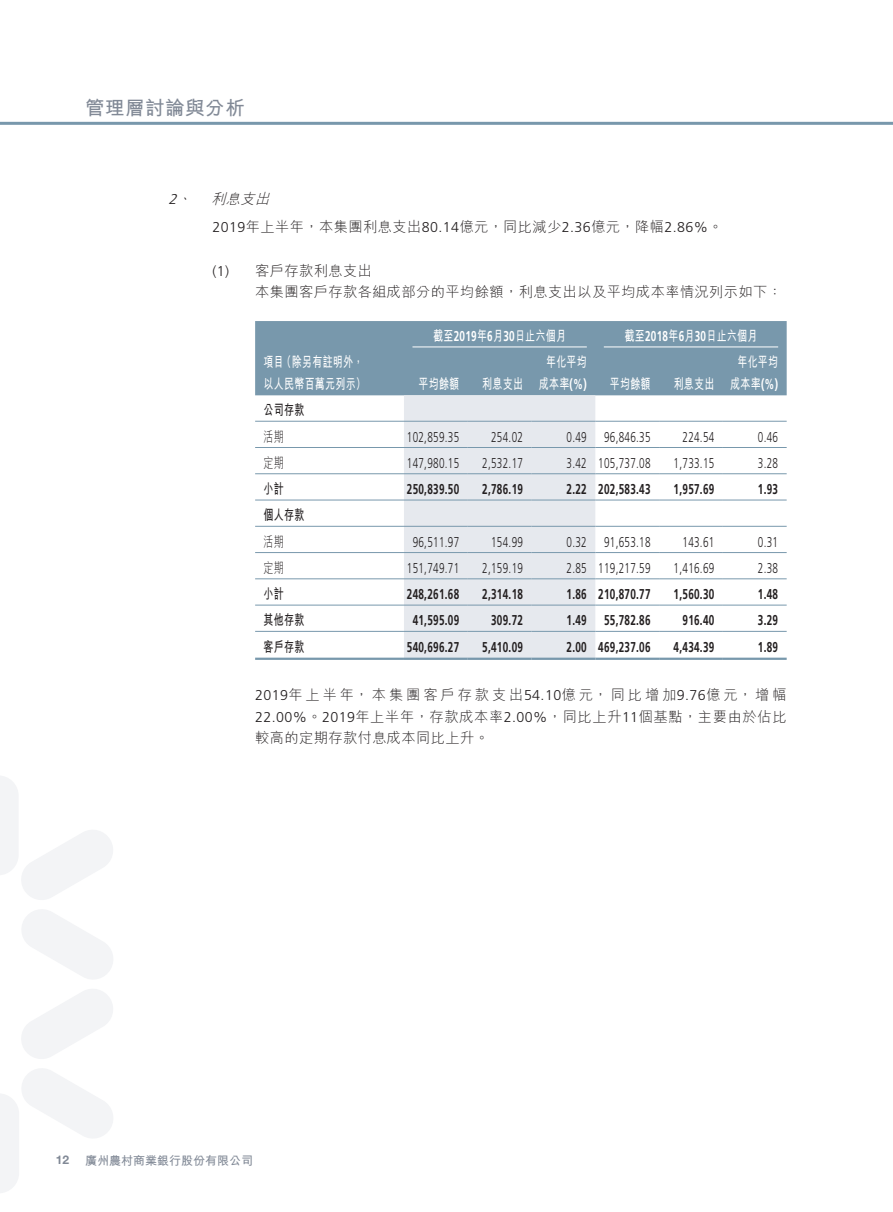
<style>
.page{position:relative;width:893px;height:1212px;background:#fff}
.page>*{position:absolute;margin:0;border:0;box-sizing:border-box;transform-origin:0 0}
.t1{font:700 19.5px "M Hei HK";letter-spacing:.03em;color:#818996}
.t2{font:300 14.25px/21.8px "M Hei HK";letter-spacing:.03em;color:#231f20}
.t3{font:700 14.25px "Frutiger LT Std";letter-spacing:.03em;color:#231f20;scale:.7 1}
.t4{font:300 14.25px "Frutiger LT Std";letter-spacing:.03em;color:#231f20;scale:.7 1}
.t5{font:700 14.25px/21.8px "M Hei HK";letter-spacing:.03em;color:#fff;text-align:center;scale:.7 1}
.t6{font:700 14.25px "M Hei HK";letter-spacing:.03em;color:#231f20;scale:.7 1}
.t7{font:300 14.25px "M Hei HK";letter-spacing:.03em;color:#231f20;scale:.7 1}
.t8{font:700 12px "M Hei HK";color:#818996}
.t9{font:700 12px "Helvetica Neue LT Std";color:#818996}
.s1{font-family:"Frutiger LT Std";font-style:italic}
.s2{font-style:italic}
.s3{font-family:"Frutiger LT Std"}
</style>
<div class="page">
<svg style="left:0;top:776px;width:113px;height:417px"></svg>
<hr style="left:0;top:122px;width:893px;height:3px;background:#7898ac">
<div style="left:255px;top:321px;width:532px;height:74px;background:#7898ac"></div>
<div style="left:404px;top:395px;width:191px;height:263px;background:#e6e9ee"></div>
<hr style="left:412px;top:347px;width:175px;height:1px;background:#fff">
<hr style="left:604px;top:347px;width:174px;height:1px;background:#fff">
<hr style="left:255px;top:421px;width:149px;height:1px;background:#7898ac">
<hr style="left:404px;top:421px;width:64px;height:1px;background:#7898ac">
<hr style="left:468px;top:421px;width:63px;height:1px;background:#7898ac">
<hr style="left:531px;top:421px;width:64px;height:1px;background:#7898ac">
<hr style="left:595px;top:421px;width:64px;height:1px;background:#7898ac">
<hr style="left:659px;top:421px;width:64px;height:1px;background:#7898ac">
<hr style="left:723px;top:421px;width:64px;height:1px;background:#7898ac">
<hr style="left:255px;top:447px;width:149px;height:1px;background:#7898ac">
<hr style="left:404px;top:447px;width:64px;height:1px;background:#7898ac">
<hr style="left:468px;top:447px;width:63px;height:1px;background:#7898ac">
<hr style="left:531px;top:447px;width:64px;height:1px;background:#7898ac">
<hr style="left:595px;top:447px;width:64px;height:1px;background:#7898ac">
<hr style="left:659px;top:447px;width:64px;height:1px;background:#7898ac">
<hr style="left:723px;top:447px;width:64px;height:1px;background:#7898ac">
<hr style="left:255px;top:473px;width:149px;height:1px;background:#7898ac">
<hr style="left:404px;top:473px;width:64px;height:1px;background:#7898ac">
<hr style="left:468px;top:473px;width:63px;height:1px;background:#7898ac">
<hr style="left:531px;top:473px;width:64px;height:1px;background:#7898ac">
<hr style="left:595px;top:473px;width:64px;height:1px;background:#7898ac">
<hr style="left:659px;top:473px;width:64px;height:1px;background:#7898ac">
<hr style="left:723px;top:473px;width:64px;height:1px;background:#7898ac">
<hr style="left:255px;top:500px;width:149px;height:1px;background:#7898ac">
<hr style="left:404px;top:500px;width:64px;height:1px;background:#7898ac">
<hr style="left:468px;top:500px;width:63px;height:1px;background:#7898ac">
<hr style="left:531px;top:500px;width:64px;height:1px;background:#7898ac">
<hr style="left:595px;top:500px;width:64px;height:1px;background:#7898ac">
<hr style="left:659px;top:500px;width:64px;height:1px;background:#7898ac">
<hr style="left:723px;top:500px;width:64px;height:1px;background:#7898ac">
<hr style="left:255px;top:526px;width:149px;height:1px;background:#7898ac">
<hr style="left:404px;top:526px;width:64px;height:1px;background:#7898ac">
<hr style="left:468px;top:526px;width:63px;height:1px;background:#7898ac">
<hr style="left:531px;top:526px;width:64px;height:1px;background:#7898ac">
<hr style="left:595px;top:526px;width:64px;height:1px;background:#7898ac">
<hr style="left:659px;top:526px;width:64px;height:1px;background:#7898ac">
<hr style="left:723px;top:526px;width:64px;height:1px;background:#7898ac">
<hr style="left:255px;top:552px;width:149px;height:1px;background:#7898ac">
<hr style="left:404px;top:552px;width:64px;height:1px;background:#7898ac">
<hr style="left:468px;top:552px;width:63px;height:1px;background:#7898ac">
<hr style="left:531px;top:552px;width:64px;height:1px;background:#7898ac">
<hr style="left:595px;top:552px;width:64px;height:1px;background:#7898ac">
<hr style="left:659px;top:552px;width:64px;height:1px;background:#7898ac">
<hr style="left:723px;top:552px;width:64px;height:1px;background:#7898ac">
<hr style="left:255px;top:578px;width:149px;height:1px;background:#7898ac">
<hr style="left:404px;top:578px;width:64px;height:1px;background:#7898ac">
<hr style="left:468px;top:578px;width:63px;height:1px;background:#7898ac">
<hr style="left:531px;top:578px;width:64px;height:1px;background:#7898ac">
<hr style="left:595px;top:578px;width:64px;height:1px;background:#7898ac">
<hr style="left:659px;top:578px;width:64px;height:1px;background:#7898ac">
<hr style="left:723px;top:578px;width:64px;height:1px;background:#7898ac">
<hr style="left:255px;top:605px;width:149px;height:1px;background:#7898ac">
<hr style="left:404px;top:605px;width:64px;height:1px;background:#7898ac">
<hr style="left:468px;top:605px;width:63px;height:1px;background:#7898ac">
<hr style="left:531px;top:605px;width:64px;height:1px;background:#7898ac">
<hr style="left:595px;top:605px;width:64px;height:1px;background:#7898ac">
<hr style="left:659px;top:605px;width:64px;height:1px;background:#7898ac">
<hr style="left:723px;top:605px;width:64px;height:1px;background:#7898ac">
<hr style="left:255px;top:631px;width:149px;height:1px;background:#7898ac">
<hr style="left:404px;top:631px;width:64px;height:1px;background:#7898ac">
<hr style="left:468px;top:631px;width:63px;height:1px;background:#7898ac">
<hr style="left:531px;top:631px;width:64px;height:1px;background:#7898ac">
<hr style="left:595px;top:631px;width:64px;height:1px;background:#7898ac">
<hr style="left:659px;top:631px;width:64px;height:1px;background:#7898ac">
<hr style="left:723px;top:631px;width:64px;height:1px;background:#7898ac">
<hr style="left:255px;top:658px;width:149px;height:2px;background:#7898ac">
<hr style="left:404px;top:658px;width:64px;height:2px;background:#7898ac">
<hr style="left:468px;top:658px;width:63px;height:2px;background:#7898ac">
<hr style="left:531px;top:658px;width:64px;height:2px;background:#7898ac">
<hr style="left:595px;top:658px;width:64px;height:2px;background:#7898ac">
<hr style="left:659px;top:658px;width:64px;height:2px;background:#7898ac">
<hr style="left:723px;top:658px;width:64px;height:2px;background:#7898ac">
<h1 class="t1" style="left:85px;top:94px;width:161px">管理層討論與分析</h1>
<p class="t2" style="left:213px;top:184px;width:512px;line-height:28.2px;text-indent:-44px"><span class="s1">2</span><span class="s2">、 利息支出<br></span><span class="s3">2019</span>年上半年，本集團利息支出<span class="s3">80.14</span>億元，同比減少<span class="s3">2.36</span>億元，降幅<span class="s3">2.86%</span>。</p>
<p class="t2" style="left:255px;top:259px;width:528px;text-indent:-43px"><span class="s3">(1)</span> 客戶存款利息支出<br>本集團客戶存款各組成部分的平均餘額，利息支出以及平均成本率情況列示如下：</p>
<p class="t5" style="left:433px;top:324px;width:191px">截至<span class="s3">2019</span>年<span class="s3">6</span>月<span class="s3">30</span>日止六個月</p>
<p class="t5" style="left:625px;top:324px;width:191px">截至<span class="s3">2018</span>年<span class="s3">6</span>月<span class="s3">30</span>日止六個月</p>
<p class="t5" style="left:264px;top:350px;width:148px;text-align:left">項目（除另有註明外，以人民幣百萬元列示）</p>
<p class="t5" style="left:539px;top:350px;width:70px">年化平均成本率<span class="s3">(%)</span></p>
<p class="t5" style="left:730px;top:350px;width:70px">年化平均成本率<span class="s3">(%)</span></p>
<p class="t5" style="left:418px;top:372px;width:60px">平均餘額</p>
<p class="t5" style="left:482px;top:372px;width:60px">利息支出</p>
<p class="t5" style="left:610px;top:372px;width:60px">平均餘額</p>
<p class="t5" style="left:674px;top:372px;width:60px">利息支出</p>
<p class="t6" style="left:264px;top:400px;width:60px">公司存款</p>
<p class="t7" style="left:264px;top:426px;width:30px">活期</p>
<p class="t4" style="left:407px;top:429px;width:76px">102,859.35</p>
<p class="t4" style="left:491px;top:429px;width:47px">254.02</p>
<p class="t4" style="left:567px;top:429px;width:122px">0.49 96,846.35</p>
<p class="t4" style="left:682px;top:429px;width:47px">224.54</p>
<p class="t4" style="left:758px;top:429px;width:30px">0.46</p>
<p class="t7" style="left:264px;top:453px;width:30px">定期</p>
<p class="t4" style="left:407px;top:455px;width:76px">147,980.15</p>
<p class="t4" style="left:482px;top:455px;width:60px">2,532.17</p>
<p class="t4" style="left:567px;top:455px;width:122px">3.42 105,737.08</p>
<p class="t4" style="left:674px;top:455px;width:60px">1,733.15</p>
<p class="t4" style="left:758px;top:455px;width:30px">3.28</p>
<p class="t6" style="left:264px;top:478px;width:30px">小計</p>
<p class="t3" style="left:407px;top:481px;width:76px">250,839.50</p>
<p class="t3" style="left:482px;top:481px;width:60px">2,786.19</p>
<p class="t3" style="left:567px;top:481px;width:122px">2.22 202,583.43</p>
<p class="t3" style="left:674px;top:481px;width:60px">1,957.69</p>
<p class="t3" style="left:758px;top:481px;width:30px">1.93</p>
<p class="t6" style="left:264px;top:505px;width:60px">個人存款</p>
<p class="t7" style="left:264px;top:531px;width:30px">活期</p>
<p class="t4" style="left:413px;top:534px;width:68px">96,511.97</p>
<p class="t4" style="left:491px;top:534px;width:47px">154.99</p>
<p class="t4" style="left:567px;top:534px;width:122px">0.32 91,653.18</p>
<p class="t4" style="left:682px;top:534px;width:47px">143.61</p>
<p class="t4" style="left:758px;top:534px;width:30px">0.31</p>
<p class="t7" style="left:264px;top:558px;width:30px">定期</p>
<p class="t4" style="left:407px;top:560px;width:76px">151,749.71</p>
<p class="t4" style="left:482px;top:560px;width:60px">2,159.19</p>
<p class="t4" style="left:567px;top:560px;width:122px">2.85 119,217.59</p>
<p class="t4" style="left:674px;top:560px;width:60px">1,416.69</p>
<p class="t4" style="left:758px;top:560px;width:30px">2.38</p>
<p class="t6" style="left:264px;top:583px;width:30px">小計</p>
<p class="t3" style="left:407px;top:586px;width:76px">248,261.68</p>
<p class="t3" style="left:482px;top:586px;width:60px">2,314.18</p>
<p class="t3" style="left:567px;top:586px;width:122px">1.86 210,870.77</p>
<p class="t3" style="left:674px;top:586px;width:60px">1,560.30</p>
<p class="t3" style="left:758px;top:586px;width:30px">1.48</p>
<p class="t6" style="left:264px;top:610px;width:60px">其他存款</p>
<p class="t3" style="left:413px;top:612px;width:68px">41,595.09</p>
<p class="t3" style="left:491px;top:612px;width:47px">309.72</p>
<p class="t3" style="left:567px;top:612px;width:122px">1.49 55,782.86</p>
<p class="t3" style="left:682px;top:612px;width:47px">916.40</p>
<p class="t3" style="left:758px;top:612px;width:30px">3.29</p>
<p class="t6" style="left:264px;top:636px;width:60px">客戶存款</p>
<p class="t3" style="left:407px;top:638px;width:76px">540,696.27</p>
<p class="t3" style="left:482px;top:638px;width:60px">5,410.09</p>
<p class="t3" style="left:567px;top:638px;width:122px">2.00 469,237.06</p>
<p class="t3" style="left:674px;top:638px;width:60px">4,434.39</p>
<p class="t3" style="left:758px;top:638px;width:30px">1.89</p>
<p class="t2" style="left:255px;top:683px;width:533px;text-align:justify"><span class="s3">2019</span>年上半年，本集團客戶存款支出<span class="s3">54.10</span>億元，同比增加<span class="s3">9.76</span>億元，增幅<span class="s3">22.00%</span>。<span class="s3">2019</span>年上半年，存款成本率<span class="s3">2.00%</span>，同比上升<span class="s3">11</span>個基點，主要由於佔比較高的定期存款付息成本同比上升。</p>
<p class="t9" style="left:56px;top:1152px;width:15px">12</p>
<p class="t8" style="left:85px;top:1152px;width:169px">廣州農村商業銀行股份有限公司</p>
</div>
